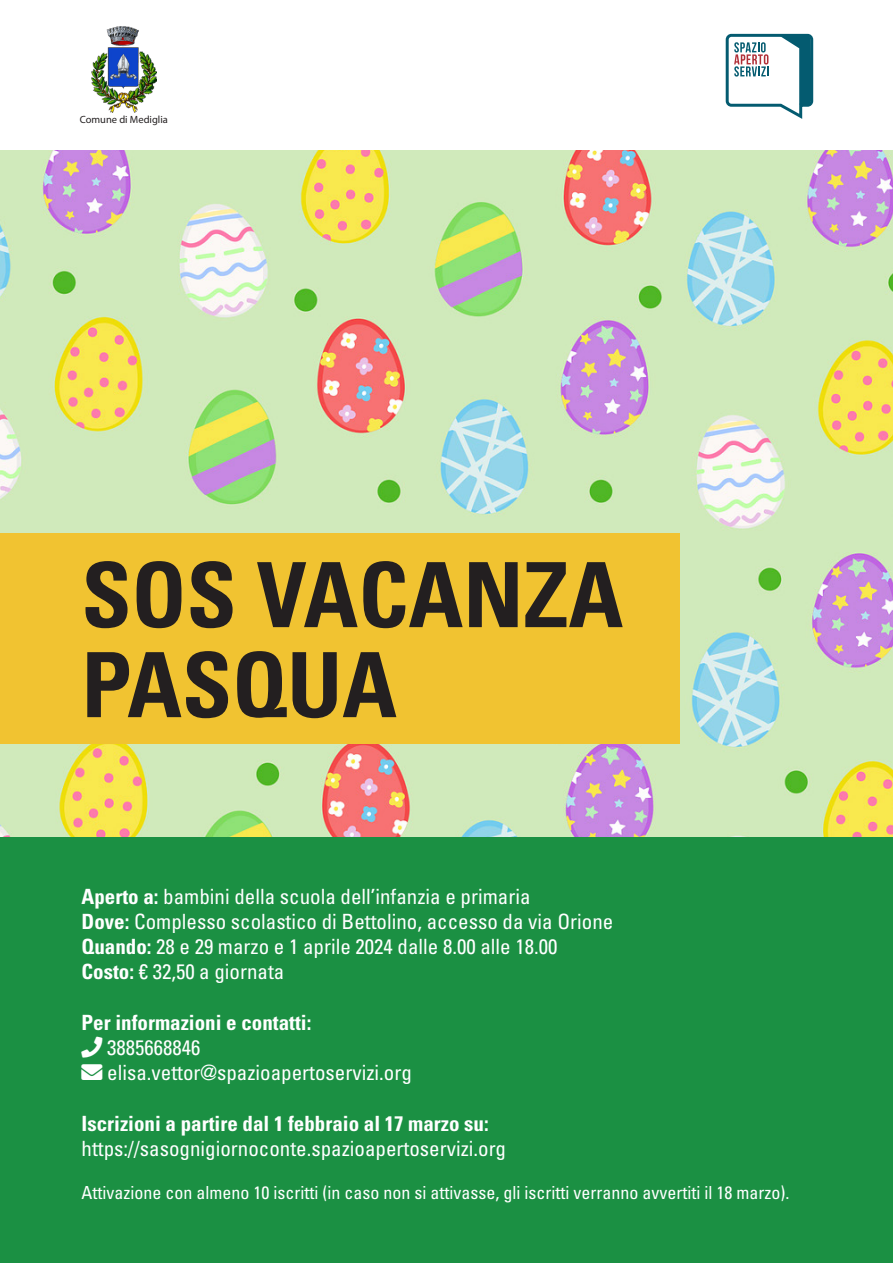
<style>
.page{position:relative;width:893px;height:1263px;background:#fff}
.page>*{position:absolute;margin:0;border:0;box-sizing:border-box;transform-origin:0 0}
.t1{font:700 condensed 90px/90px "Univers LT Std";color:#231f20}
.t2{font:condensed 21px/25.2px "Univers LT Std";color:#fff}
.t3{font:700 condensed 21px "Univers LT Std";color:#fff}
.t4{font:condensed 18px "Univers LT Std";color:#fff}
.t5{font:10.5px "Myriad Pro";color:#231f20}
.s1{font-weight:700}
</style>
<div class="page">
<div style="left:0;top:777px;width:893px;height:486px;background:#1b9043"></div>
<img style="left:0;top:150px;width:893px;height:687px">
<div style="left:0;top:533px;width:679px;height:211px;background:#f1c331"></div>
<img style="left:91px;top:27px;width:65px;height:85px">
<svg style="left:726px;top:34px;width:87px;height:85px"></svg>
<p class="t5" style="left:80px;top:113px;width:90px">Comune di Mediglia</p>
<h1 class="t1" style="left:82px;top:550px;width:543px">SOS VACANZA<br>PASQUA</h1>
<p class="t2" style="left:82px;top:883px;width:533px"><span class="s1">Aperto a:</span> bambini della scuola dell’infanzia e primaria<br><span class="s1">Dove:</span> Complesso scolastico di Bettolino, accesso da via Orione <span class="s1">Quando:</span> 28 e 29 marzo e 1 aprile 2024 dalle 8.00 alle 18.00<br><span class="s1">Costo:</span> € 32,50 a giornata</p>
<p class="t3" style="left:82px;top:1009px;width:231px">Per informazioni e contatti:</p>
<p class="t2" style="left:107px;top:1034px;width:306px">3885668846 elisa.vettor@spazioapertoservizi.org</p>
<p class="t3" style="left:82px;top:1110px;width:409px">Iscrizioni a partire dal 1 febbraio al 17 marzo su:</p>
<p class="t2" style="left:82px;top:1135px;width:426px">https://sasognigiornoconte.spazioapertoservizi.org</p>
<p class="t4" style="left:82px;top:1181px;width:709px">Attivazione con almeno 10 iscritti (in caso non si attivasse, gli iscritti verranno avvertiti il 18 marzo).</p>
</div>
